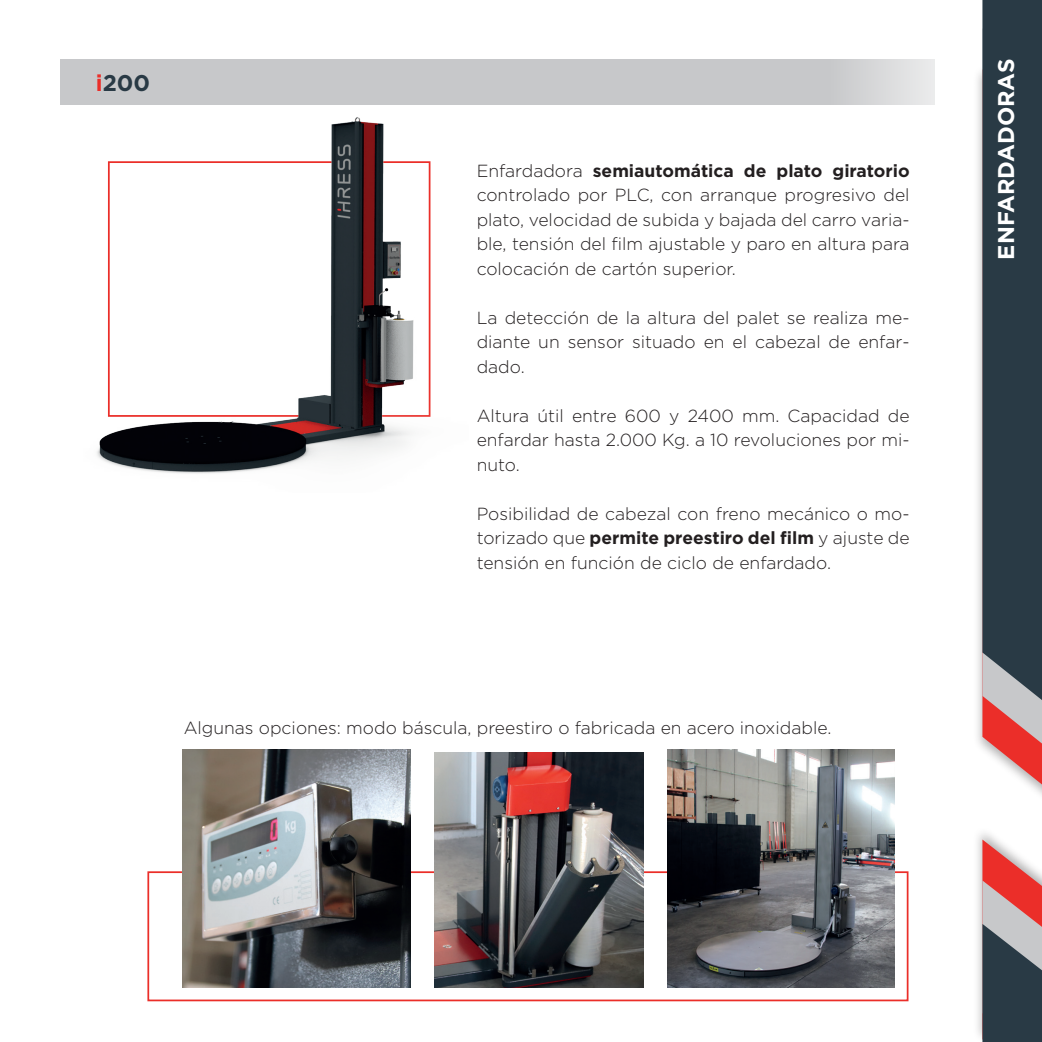
<style>
.page{position:relative;width:1042px;height:1042px;background:#fff}
.page>*{position:absolute;margin:0;border:0;box-sizing:border-box;transform-origin:0 0}
.t1{font:700 22.75px "Gotham";color:#fff}
.t2{font:700 22.75px "Gotham";color:#293a45}
.t3{font:300 17.5px/24.5px "Gotham";color:#231f20;text-align:justify}
.s1{color:#eb2e29}
.s2{font-weight:700}
</style>
<div class="page">
<div style="left:973px;top:65px;width:69px;height:744px;background:#231f20;opacity:.35"></div>
<div style="left:973px;top:826px;width:69px;height:216px;background:#231f20;opacity:.35"></div>
<svg style="left:982px;top:0;width:60px;height:784px;background:#424750"></svg>
<svg style="left:982px;top:839px;width:60px;height:203px;background:#8a6b70"></svg>
<div style="left:60px;top:60px;width:874px;height:45px;background:#c7c8ca"></div>
<div style="left:147px;top:871px;width:761px;height:130px;border:2px solid #eb2e29"></div>
<img style="left:667px;top:749px;width:227px;height:238px">
<img style="left:183px;top:749px;width:227px;height:238px">
<img style="left:97px;top:117px;width:334px;height:357px">
<img style="left:434px;top:752px;width:209px;height:235px">
<h1 class="t2" style="left:96px;top:68px;width:56px"><span class="s1">i</span>200</h1>
<p class="t3" style="left:477px;top:158px;width:434px">Enfardadora <span class="s2">semiautomática de plato giratorio </span>controlado por PLC, con arranque progresivo del plato, velocidad de subida y bajada del carro varia&shy;ble, tensión del film ajustable y paro en altura para colocación de cartón superior.</p>
<p class="t3" style="left:477px;top:305px;width:434px">La detección de la altura del palet se realiza me&shy;diante un sensor situado en el cabezal de enfar&shy;dado.</p>
<p class="t3" style="left:477px;top:403px;width:434px">Altura útil entre 600 y 2400 mm. Capacidad de enfardar hasta 2.000 Kg. a 10 revoluciones por mi&shy;nuto.</p>
<p class="t3" style="left:477px;top:501px;width:434px">Posibilidad de cabezal con freno mecánico o mo&shy;torizado que <span class="s2">permite preestiro del film</span> y ajuste de tensión en función de ciclo de enfardado.</p>
<p class="t3" style="left:184px;top:715px;width:649px">Algunas opciones: modo báscula, preestiro o fabricada en acero inoxidable.</p>
<h1 class="t1" style="left:991px;top:260px;width:203px;rotate:-90deg">ENFARDADORAS</h1>
</div>
